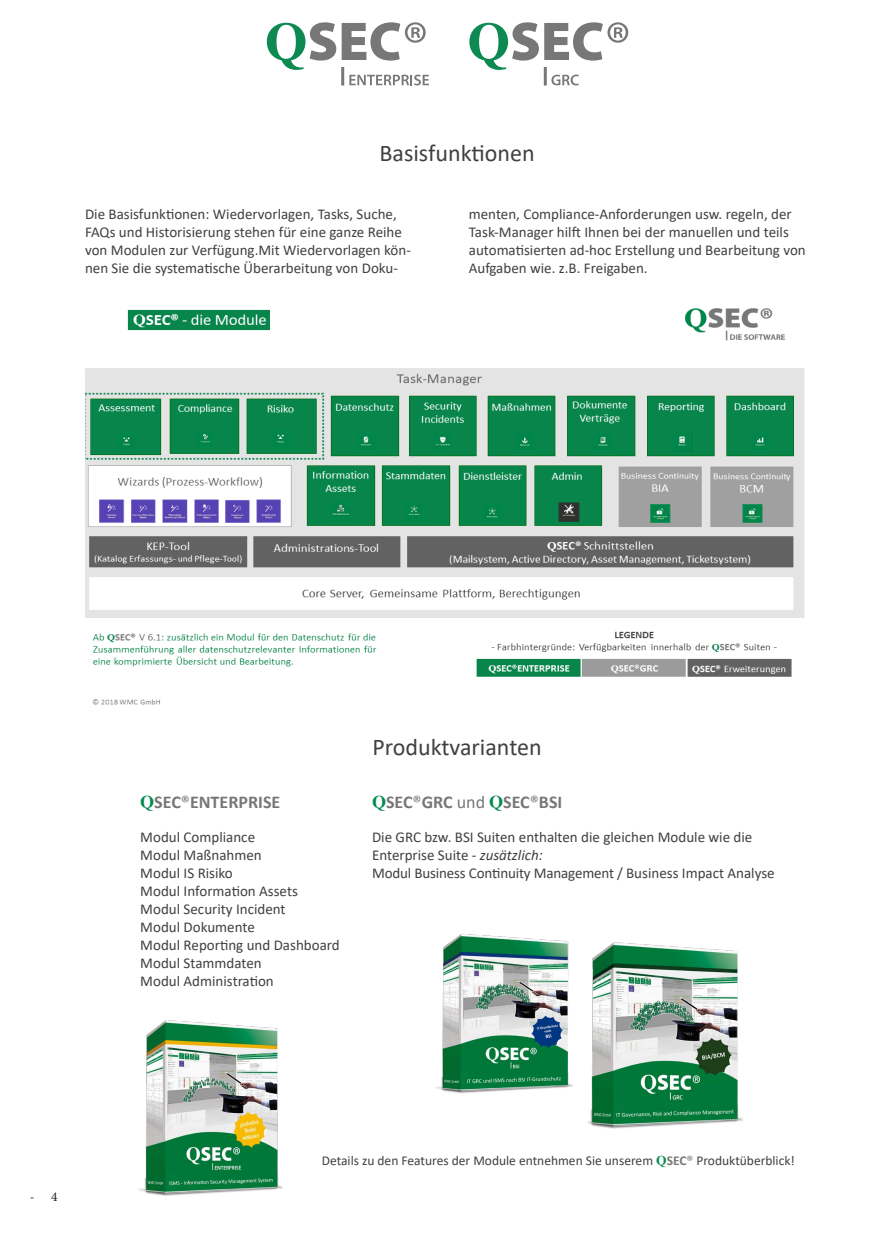
<style>
.page{position:relative;width:893px;height:1234px;background:#fff}
.page>*{position:absolute;margin:0;border:0;box-sizing:border-box;transform-origin:0 0}
.t1{font:24px "Calibri";color:#404040}
.t2{font:700 18px "Calibri";color:#777}
.t3{font:15px/18px "Calibri";color:#404040}
.t4{font:13.5px "Calibri";color:#404040}
.t5{font:13.5px "Minion Pro";color:#231f20}
.s1{font-family:"Times New Roman";color:#008c4e}
.s2{font-weight:400}
.s3{font-style:italic}
.s4{font-family:"Times New Roman";font-weight:700;color:#008c4e}
.s5{font-weight:700;color:#777}
.s6{color:#777}
</style>
<div class="page">
<svg style="left:267px;top:22px;width:69px;height:48px"></svg>
<hr style="left:341px;top:67px;width:3px;height:18px;background:#777">
<svg style="left:349px;top:75px;width:80px;height:10px"></svg>
<svg style="left:342px;top:22px;width:84px;height:39px"></svg>
<svg style="left:469px;top:22px;width:159px;height:63px"></svg>
<img style="left:588px;top:942px;width:155px;height:187px">
<img style="left:138px;top:1020px;width:145px;height:176px">
<img style="left:436px;top:933px;width:137px;height:160px">
<img style="left:85px;top:308px;width:720px;height:397px">
<p class="t1" style="left:380px;top:136px;width:157px">Basisfunktionen</p>
<p class="t3" style="left:85px;top:204px;width:327px">Die Basisfunktionen: Wiedervorlagen, Tasks, Suche, FAQs und Historisierung stehen für eine ganze Reihe von Modulen zur Verfügung.Mit Wiedervorlagen kön&shy;nen Sie die systematische Überarbeitung von Doku-</p>
<p class="t3" style="left:469px;top:204px;width:338px">menten, Compliance-Anforderungen usw. regeln, der Task-Manager hilft Ihnen bei der manuellen und teils automatisierten ad-hoc Erstellung und Bearbeitung von Aufgaben wie. z.B. Freigaben.</p>
<p class="t5" style="left:30px;top:1187px;width:29px">- 4</p>
<p class="t2" style="left:140px;top:788px;width:141px"><span class="s1">Q</span>SEC<span class="s2">®</span>ENTERPRISE</p>
<p class="t3" style="left:140px;top:827px;width:116px">Modul Compliance</p>
<p class="t3" style="left:140px;top:845px;width:123px">Modul Maßnahmen</p>
<p class="t3" style="left:140px;top:863px;width:94px">Modul IS Risiko</p>
<p class="t3" style="left:140px;top:881px;width:159px">Modul Information Assets</p>
<p class="t3" style="left:140px;top:899px;width:147px">Modul Security Incident</p>
<p class="t3" style="left:140px;top:917px;width:116px">Modul Dokumente</p>
<p class="t3" style="left:140px;top:935px;width:201px">Modul Reporting und Dashboard</p>
<p class="t3" style="left:140px;top:953px;width:123px">Modul Stammdaten</p>
<p class="t3" style="left:140px;top:971px;width:135px">Modul Administration</p>
<p class="t1" style="left:373px;top:730px;width:171px">Produktvarianten</p>
<p class="t2" style="left:372px;top:788px;width:192px"><span class="s1">Q</span>SEC<span class="s2">®</span>GRC <span class="s2">und</span> <span class="s1">Q</span>SEC<span class="s2">®</span>BSI</p>
<p class="t3" style="left:372px;top:827px;width:382px">Die GRC bzw. BSI Suiten enthalten die gleichen Module wie die<br>Enterprise Suite - <span class="s3">zusätzlich:</span></p>
<p class="t3" style="left:372px;top:863px;width:404px">Modul Business Continuity Management / Business Impact Analyse</p>
<p class="t4" style="left:322px;top:1150px;width:475px">Details zu den Features der Module entnehmen Sie unserem <span class="s4">Q</span><span class="s5">SEC</span><span class="s6">®</span> Produktüberblick!</p>
</div>
